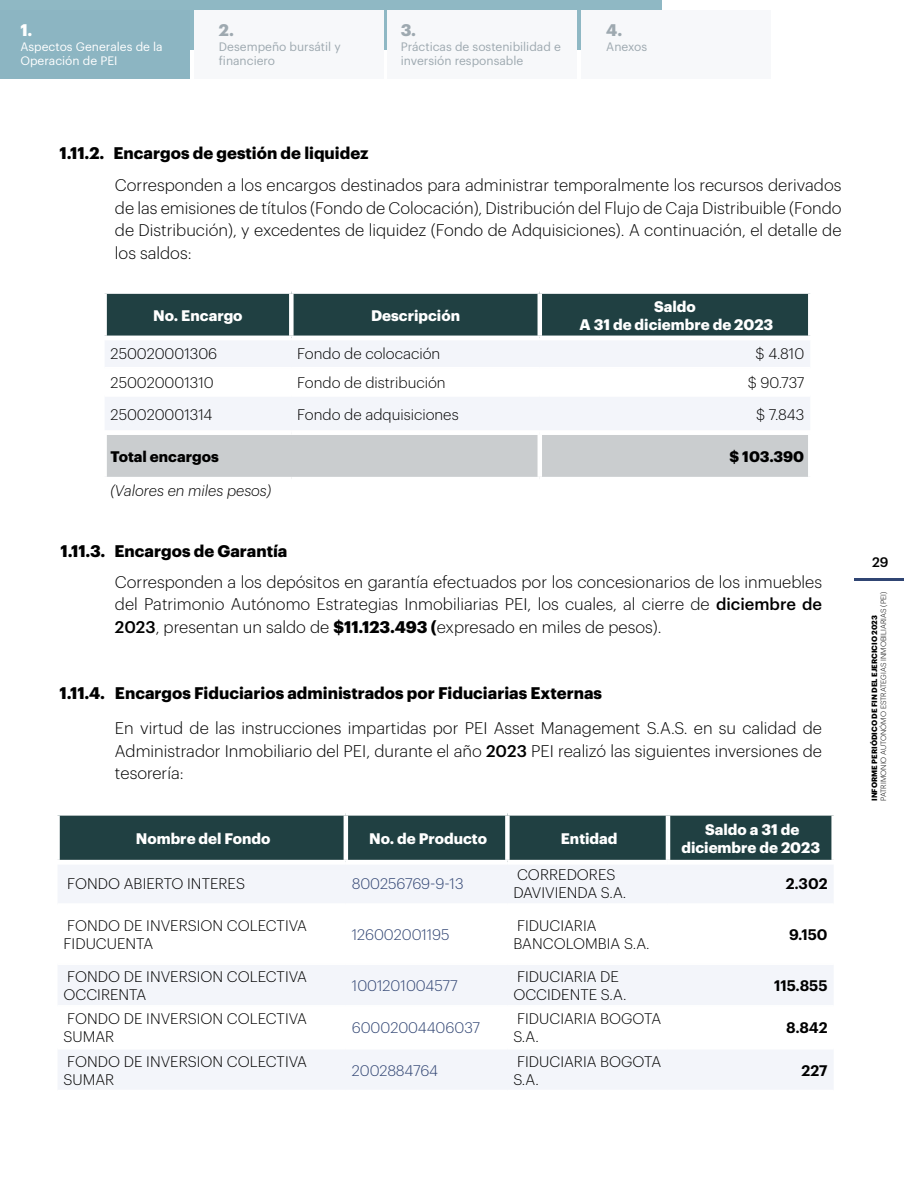
<style>
.page{position:relative;width:918px;height:1188px;background:#fff}
.page>*{position:absolute;margin:0;border:0;box-sizing:border-box;transform-origin:0 0}
.t1{font:300 16.5px/22.5px "Graphik";color:#000;text-align:justify}
.t2{font:700 16.5px "Graphik";color:#000}
.t3{font:700 16.5px "Graphik";color:#9ea9b0}
.t4{font:700 16.5px "Graphik";color:#fff}
.t5{font:300 15px/18px "Graphik";color:#000}
.t6{font:700 15px/18px "Graphik";color:#fff;text-align:center}
.t7{font:300 15px "Graphik";letter-spacing:-.005em;color:#314573}
.t8{font:600 15px "Graphik";color:#000}
.t9{font:700 15px "Graphik";color:#000}
.t10{font:italic 300 15px "Graphik";color:#000}
.t11{font:500 13.5px "Graphik";color:#000}
.t12{font:12px/14.4px "Graphik";color:#9ea9b0}
.t13{font:12px/14.4px "Graphik";color:#fff}
.t14{font:300 7.5px "Graphik";color:#000}
.t15{font:700 7.5px "Graphik";color:#000}
.s1{font-weight:500}
.s2{font-weight:700}
</style>
<div class="page">
<div style="left:0;top:0;width:662px;height:50px;background:#8fb8c4"></div>
<hr style="left:855px;top:578px;width:49px;height:3px;background:#304573">
<div style="left:387px;top:11px;width:190px;height:68px;background:#f7f8fa"></div>
<div style="left:194px;top:11px;width:189px;height:68px;background:#f7f8fa"></div>
<div style="left:581px;top:11px;width:190px;height:68px;background:#f7f8fa"></div>
<div style="left:0;top:11px;width:190px;height:68px;background:#8cb5c2"></div>
<div style="left:107px;top:294px;width:701px;height:42px;background:#204042"></div>
<div style="left:105px;top:341px;width:705px;height:89px;background:#f3f5fa"></div>
<svg style="left:105px;top:369px;width:705px;height:26px"></svg>
<div style="left:107px;top:435px;width:701px;height:42px;background:#cacdcf"></div>
<hr style="left:105px;top:367px;width:186px;height:1px;background:#fff">
<hr style="left:105px;top:368px;width:186px;height:1px;background:#fff">
<hr style="left:291px;top:367px;width:249px;height:1px;background:#fff">
<hr style="left:291px;top:368px;width:249px;height:1px;background:#fff">
<hr style="left:540px;top:367px;width:270px;height:1px;background:#fff">
<hr style="left:540px;top:368px;width:270px;height:1px;background:#fff">
<div style="left:289px;top:294px;width:5px;height:42px;background:#fff"></div>
<hr style="left:105px;top:395px;width:186px;height:1px;background:#fff">
<hr style="left:105px;top:396px;width:186px;height:1px;background:#fff">
<hr style="left:291px;top:395px;width:249px;height:1px;background:#fff">
<hr style="left:291px;top:396px;width:249px;height:1px;background:#fff">
<hr style="left:540px;top:395px;width:270px;height:1px;background:#fff">
<hr style="left:540px;top:396px;width:270px;height:1px;background:#fff">
<hr style="left:538px;top:294px;width:4px;height:42px;background:#fff">
<hr style="left:538px;top:435px;width:4px;height:42px;background:#fff">
<div style="left:60px;top:816px;width:771px;height:44px;background:#204042"></div>
<div style="left:58px;top:865px;width:775px;height:224px;background:#f3f5fa"></div>
<svg style="left:58px;top:906px;width:775px;height:142px"></svg>
<hr style="left:58px;top:904px;width:288px;height:1px;background:#fff">
<hr style="left:58px;top:905px;width:288px;height:1px;background:#fff">
<hr style="left:346px;top:904px;width:161px;height:1px;background:#fff">
<hr style="left:346px;top:905px;width:161px;height:1px;background:#fff">
<hr style="left:507px;top:904px;width:161px;height:1px;background:#fff">
<hr style="left:507px;top:905px;width:161px;height:1px;background:#fff">
<hr style="left:668px;top:904px;width:166px;height:1px;background:#fff">
<hr style="left:668px;top:905px;width:166px;height:1px;background:#fff">
<hr style="left:58px;top:963px;width:288px;height:1px;background:#fff">
<hr style="left:58px;top:964px;width:288px;height:1px;background:#fff">
<hr style="left:346px;top:963px;width:161px;height:1px;background:#fff">
<hr style="left:346px;top:964px;width:161px;height:1px;background:#fff">
<hr style="left:507px;top:963px;width:161px;height:1px;background:#fff">
<hr style="left:507px;top:964px;width:161px;height:1px;background:#fff">
<hr style="left:668px;top:963px;width:166px;height:1px;background:#fff">
<hr style="left:668px;top:964px;width:166px;height:1px;background:#fff">
<hr style="left:58px;top:1005px;width:288px;height:1px;background:#fff">
<hr style="left:58px;top:1006px;width:288px;height:1px;background:#fff">
<hr style="left:346px;top:1005px;width:161px;height:1px;background:#fff">
<hr style="left:346px;top:1006px;width:161px;height:1px;background:#fff">
<hr style="left:507px;top:1005px;width:161px;height:1px;background:#fff">
<hr style="left:507px;top:1006px;width:161px;height:1px;background:#fff">
<hr style="left:668px;top:1005px;width:166px;height:1px;background:#fff">
<hr style="left:668px;top:1006px;width:166px;height:1px;background:#fff">
<hr style="left:58px;top:1048px;width:288px;height:1px;background:#fff">
<hr style="left:58px;top:1049px;width:288px;height:1px;background:#fff">
<hr style="left:346px;top:1048px;width:161px;height:1px;background:#fff">
<hr style="left:346px;top:1049px;width:161px;height:1px;background:#fff">
<hr style="left:507px;top:1048px;width:161px;height:1px;background:#fff">
<hr style="left:507px;top:1049px;width:161px;height:1px;background:#fff">
<hr style="left:668px;top:1048px;width:166px;height:1px;background:#fff">
<hr style="left:668px;top:1049px;width:166px;height:1px;background:#fff">
<hr style="left:344px;top:816px;width:4px;height:44px;background:#fff">
<div style="left:505px;top:816px;width:5px;height:44px;background:#fff"></div>
<hr style="left:666px;top:816px;width:4px;height:44px;background:#fff">
<p class="t4" style="left:20px;top:17px;width:14px">1.</p>
<p class="t13" style="left:20px;top:38px;width:144px">Aspectos Generales de la<br>Operación de PEI</p>
<p class="t3" style="left:219px;top:17px;width:16px">2.</p>
<p class="t12" style="left:219px;top:38px;width:123px">Desempeño bursátil y financiero</p>
<p class="t3" style="left:401px;top:17px;width:17px">3.</p>
<p class="t12" style="left:401px;top:38px;width:162px">Prácticas de sostenibilidad e inversión responsable</p>
<p class="t3" style="left:606px;top:17px;width:17px">4.</p>
<p class="t12" style="left:606px;top:38px;width:42px">Anexos</p>
<p class="t2" style="left:60px;top:140px;width:311px">1.11.2. Encargos de gestión de liquidez</p>
<p class="t1" style="left:115px;top:173px;width:728px">Corresponden a los encargos destinados para administrar temporalmente los recursos derivados de las emisiones de títulos (Fondo de Colocación), Distribución del Flujo de Caja Distribuible (Fondo de Distribución), y excedentes de liquidez (Fondo de Adquisiciones). A continuación, el detalle de los saldos:</p>
<p class="t6" style="left:153px;top:305px;width:91px">No. Encargo</p>
<p class="t6" style="left:371px;top:305px;width:91px">Descripción</p>
<p class="t6" style="left:580px;top:296px;width:195px">Saldo<br>A 31 de diciembre de 2023</p>
<p class="t5" style="left:111px;top:344px;width:108px">250020001306</p>
<p class="t5" style="left:297px;top:344px;width:145px">Fondo de colocación</p>
<p class="t5" style="left:756px;top:344px;width:50px">$ 4.810</p>
<p class="t5" style="left:111px;top:372px;width:105px">250020001310</p>
<p class="t5" style="left:297px;top:372px;width:150px">Fondo de distribución</p>
<p class="t5" style="left:748px;top:372px;width:58px">$ 90.737</p>
<p class="t5" style="left:111px;top:405px;width:103px">250020001314</p>
<p class="t5" style="left:297px;top:405px;width:163px">Fondo de adquisiciones</p>
<p class="t5" style="left:756px;top:405px;width:50px">$ 7.843</p>
<p class="t9" style="left:111px;top:445px;width:110px">Total encargos</p>
<p class="t9" style="left:730px;top:445px;width:76px">$ 103.390</p>
<p class="t10" style="left:110px;top:480px;width:162px">(Valores en miles pesos)</p>
<p class="t2" style="left:61px;top:538px;width:228px">1.11.3. Encargos de Garantía</p>
<p class="t1" style="left:115px;top:569px;width:709px">Corresponden a los depósitos en garantía efectuados por los concesionarios de los inmuebles del Patrimonio Autónomo Estrategias Inmobiliarias PEI, los cuales, al cierre de <span class="s1">diciembre de 2023</span>, presentan un saldo de <span class="s2">$11.123.493 (</span>expresado en miles de pesos).</p>
<p class="t2" style="left:60px;top:680px;width:544px">1.11.4. Encargos Fiduciarios administrados por Fiduciarias Externas</p>
<p class="t1" style="left:115px;top:716px;width:709px">En virtud de las instrucciones impartidas por PEI Asset Management S.A.S. en su calidad de Administrador Inmobiliario del PEI, durante el año <span class="s1">2023</span> PEI realizó las siguientes inversiones de tesorería:</p>
<p class="t6" style="left:136px;top:828px;width:136px">Nombre del Fondo</p>
<p class="t6" style="left:369px;top:828px;width:119px">No. de Producto</p>
<p class="t6" style="left:561px;top:828px;width:58px">Entidad</p>
<p class="t6" style="left:681px;top:819px;width:140px">Saldo a 31 de diciembre de 2023</p>
<p class="t5" style="left:67px;top:874px;width:179px">FONDO ABIERTO INTERES</p>
<p class="t7" style="left:352px;top:873px;width:113px">800256769-9-13</p>
<p class="t5" style="left:513px;top:865px;width:115px">CORREDORES<br>DAVIVIENDA S.A.</p>
<p class="t8" style="left:786px;top:873px;width:43px">2.302</p>
<p class="t5" style="left:64px;top:916px;width:245px">FONDO DE INVERSION COLECTIVA<br>FIDUCUENTA</p>
<p class="t7" style="left:352px;top:924px;width:99px">126002001195</p>
<p class="t5" style="left:513px;top:916px;width:138px">FIDUCIARIA<br>BANCOLOMBIA S.A.</p>
<p class="t8" style="left:789px;top:923px;width:40px">9.150</p>
<p class="t5" style="left:64px;top:967px;width:245px">FONDO DE INVERSION COLECTIVA<br>OCCIRENTA</p>
<p class="t7" style="left:352px;top:975px;width:107px">1001201004577</p>
<p class="t5" style="left:513px;top:967px;width:115px">FIDUCIARIA DE<br>OCCIDENTE S.A.</p>
<p class="t8" style="left:774px;top:974px;width:55px">115.855</p>
<p class="t5" style="left:64px;top:1009px;width:245px">FONDO DE INVERSION COLECTIVA<br>SUMAR</p>
<p class="t7" style="left:352px;top:1017px;width:130px">60002004406037</p>
<p class="t5" style="left:513px;top:1009px;width:149px">FIDUCIARIA BOGOTA<br>S.A.</p>
<p class="t8" style="left:786px;top:1017px;width:43px">8.842</p>
<p class="t5" style="left:64px;top:1051px;width:245px">FONDO DE INVERSION COLECTIVA<br>SUMAR</p>
<p class="t7" style="left:352px;top:1059px;width:88px">2002884764</p>
<p class="t5" style="left:513px;top:1051px;width:149px">FIDUCIARIA BOGOTA<br>S.A.</p>
<p class="t8" style="left:802px;top:1059px;width:28px">227</p>
<p class="t11" style="left:872px;top:552px;width:18px">29</p>
<p class="t14" style="left:878px;top:801px;width:211px;rotate:-90deg">PATRIMONIO AUTONÓMO ESTRATEGIAS INMOBILIARIAS (PEI)</p>
<p class="t15" style="left:869px;top:801px;width:187px;rotate:-90deg">INFORME PERIÓDICO DE FIN DEL EJERCICIO 2023</p>
</div>
